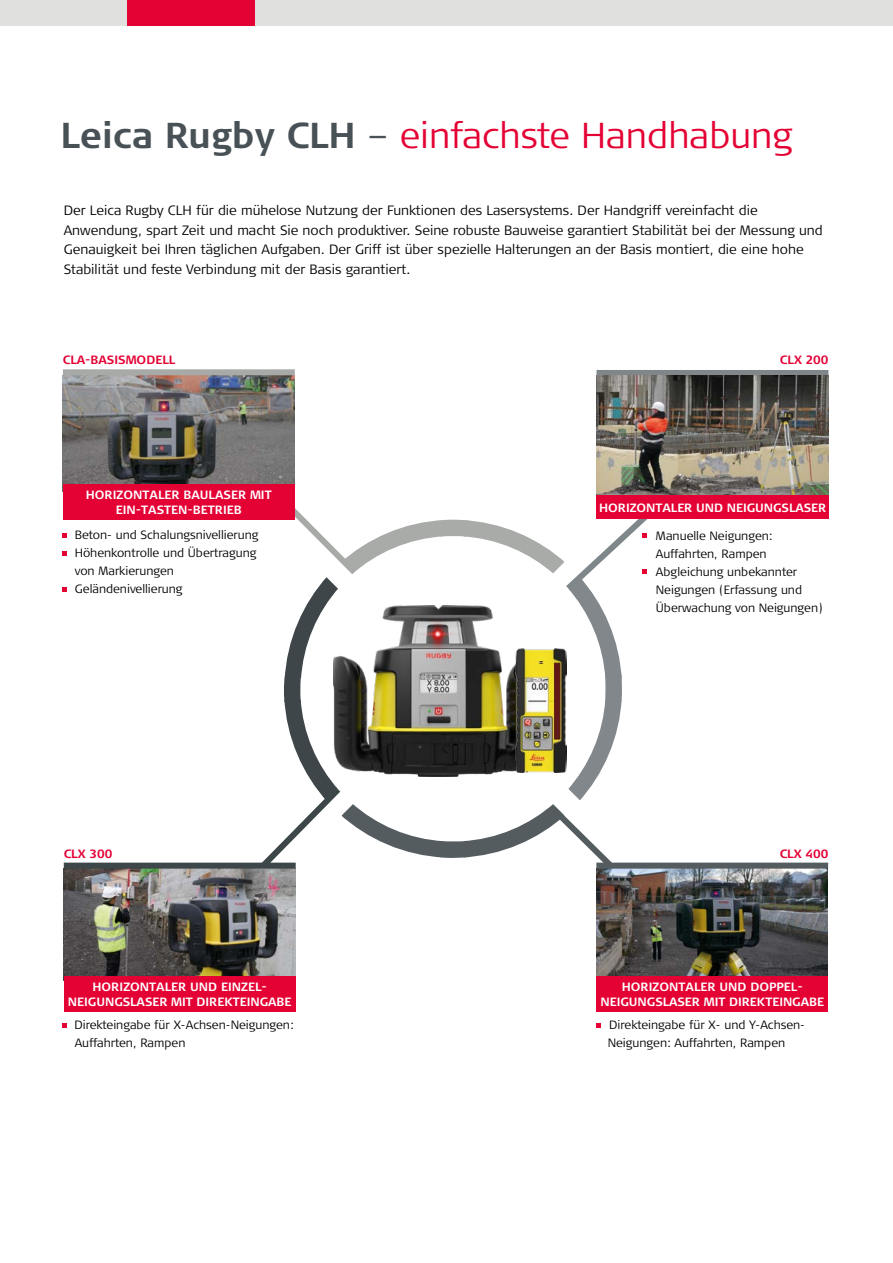
<style>
.page{position:relative;width:893px;height:1263px;background:#fff}
.page>*{position:absolute;margin:0;border:0;box-sizing:border-box;transform-origin:0 0}
.t1{font:300 36px "Signa Column";color:#e40134}
.t2{font:300 13.5px/19.5px "Signa Column";color:#000}
.t3{font:300 12px/18px "Signa Column";color:#000}
.t4{font:700 12px/15px "Signa Pro";letter-spacing:-.005em;color:#fff;text-align:center}
.t5{font:700 12px "Signa Pro";color:#e40134}
.s1{font-weight:700;color:#485156}
.s2{font-family:"Signa Pro";color:#485156}
</style>
<div class="page">
<div style="left:0;top:0;width:893px;height:26px;background:#e0e0df"></div>
<div style="left:128px;top:0;width:127px;height:26px;background:#e40134"></div>
<svg style="left:63px;top:533px;width:4px;height:4px"></svg>
<svg style="left:63px;top:551px;width:4px;height:4px"></svg>
<svg style="left:63px;top:587px;width:4px;height:4px"></svg>
<img style="left:63px;top:376px;width:232px;height:108px">
<div style="left:63px;top:369px;width:232px;height:6px;background:#a7aaa6"></div>
<div style="left:596px;top:370px;width:232px;height:6px;background:#80878a"></div>
<img style="left:596px;top:376px;width:232px;height:119px">
<svg style="left:596px;top:1023px;width:5px;height:4px"></svg>
<svg style="left:63px;top:1023px;width:4px;height:4px"></svg>
<img style="left:64px;top:869px;width:232px;height:107px">
<div style="left:64px;top:976px;width:232px;height:35px;background:#e40134"></div>
<div style="left:64px;top:863px;width:232px;height:6px;background:#3d4649"></div>
<svg style="left:232px;top:508px;width:432px;height:389px"></svg>
<div style="left:63px;top:484px;width:232px;height:35px;background:#e40134"></div>
<div style="left:596px;top:495px;width:233px;height:24px;background:#e40134"></div>
<img style="left:596px;top:869px;width:232px;height:112px">
<div style="left:596px;top:863px;width:232px;height:6px;background:#545c60"></div>
<div style="left:597px;top:976px;width:231px;height:35px;background:#e40134"></div>
<h1 class="t1" style="left:60px;top:113px;width:733px"><span class="s1">Leica Rugby CLH</span> <span class="s2">–</span> einfachste Handhabung</h1>
<p class="t2" style="left:64px;top:201px;width:761px">Der Leica Rugby CLH für die mühelose Nutzung der Funktionen des Lasersystems. Der Handgriff vereinfacht die Anwendung, spart Zeit und macht Sie noch produktiver. Seine robuste Bauweise garantiert Stabilität bei der Messung und Genauigkeit bei Ihren täglichen Aufgaben. Der Griff ist über spezielle Halterungen an der Basis montiert, die eine hohe Stabilität und feste Verbindung mit der Basis garantiert.</p>
<p class="t5" style="left:63px;top:351px;width:114px">CLA-BASISMODELL</p>
<p class="t5" style="left:780px;top:351px;width:50px">CLX 200</p>
<p class="t4" style="left:86px;top:486px;width:187px">HORIZONTALER BAULASER MIT<br>EIN-TASTEN-BETRIEB</p>
<p class="t3" style="left:75px;top:526px;width:185px">Beton- und Schalungsnivellierung<br>Höhenkontrolle und Übertragung von Markierungen<br>Geländenivellierung</p>
<p class="t5" style="left:64px;top:845px;width:50px">CLX 300</p>
<p class="t4" style="left:68px;top:978px;width:225px">HORIZONTALER UND EINZEL-<br>NEIGUNGSLASER MIT DIREKTEINGABE</p>
<p class="t3" style="left:74px;top:1016px;width:221px">Direkteingabe für X-Achsen-Neigungen:<br>Auffahrten, Rampen</p>
<p class="t4" style="left:599px;top:499px;width:229px">HORIZONTALER UND NEIGUNGSLASER</p>
<p class="t3" style="left:656px;top:527px;width:168px">Manuelle Neigungen:<br>Auffahrten, Rampen<br>Abgleichung unbekannter<br>Neigungen (Erfassung und<br>Überwachung von Neigungen)</p>
<p class="t5" style="left:780px;top:845px;width:50px">CLX 400</p>
<p class="t4" style="left:600px;top:978px;width:225px">HORIZONTALER UND DOPPEL-<br>NEIGUNGSLASER MIT DIREKTEINGABE</p>
<p class="t3" style="left:608px;top:1016px;width:199px">Direkteingabe für X- und Y-Achsen-<br>Neigungen: Auffahrten, Rampen</p>
</div>
